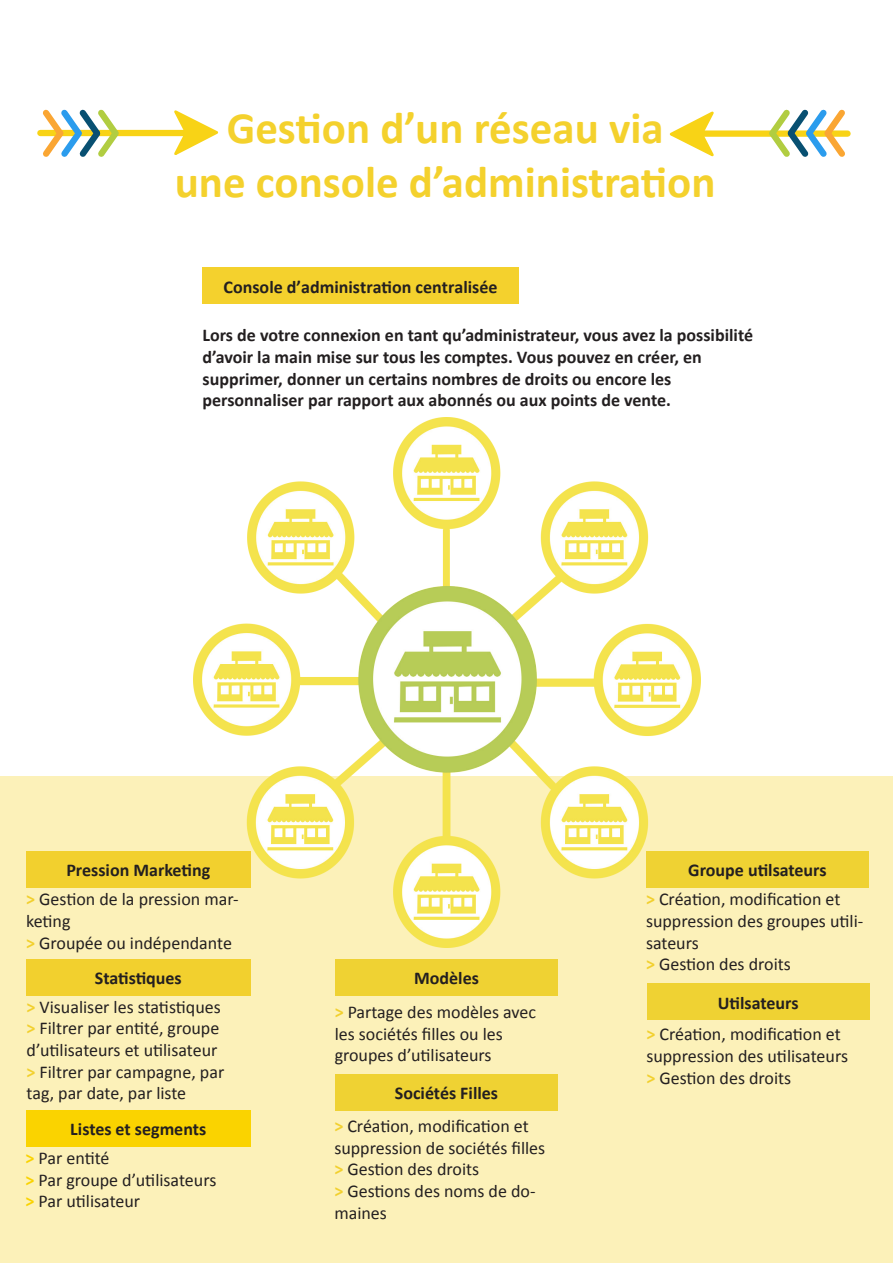
<style>
.page{position:relative;width:893px;height:1263px;background:#fff}
.page>*{position:absolute;margin:0;border:0;box-sizing:border-box;transform-origin:0 0}
.t1{font:700 45px/54px "Calibri";color:#f4d12d;text-align:center}
.t2{font:18px/21.6px "Calibri";color:#231f20}
.t3{font:700 18px/21.6px "Calibri";color:#231f20}
.s1{font-weight:700;color:#f2d02e}
.s2{font-weight:700;color:#fad300}
</style>
<div class="page">
<div style="left:692px;top:130px;width:155px;height:7px;background:#f8d316"></div>
<svg style="left:764px;top:109px;width:87px;height:48px"></svg>
<svg style="left:669px;top:111px;width:50px;height:46px"></svg>
<div style="left:40px;top:130px;width:156px;height:6px;background:#f8d316"></div>
<svg style="left:37px;top:109px;width:87px;height:48px"></svg>
<svg style="left:169px;top:110px;width:50px;height:45px"></svg>
<div style="left:0;top:776px;width:893px;height:487px;background:#fcf1b9"></div>
<img style="left:193px;top:418px;width:508px;height:530px">
<div style="left:202px;top:268px;width:316px;height:36px;background:#f4d12d"></div>
<div style="left:26px;top:851px;width:224px;height:36px;background:#f2d02e"></div>
<div style="left:26px;top:959px;width:224px;height:36px;background:#f2d02e"></div>
<div style="left:26px;top:1110px;width:224px;height:36px;background:#fad300"></div>
<div style="left:335px;top:959px;width:223px;height:36px;background:#efd233"></div>
<div style="left:335px;top:1074px;width:223px;height:36px;background:#efd233"></div>
<div style="left:646px;top:851px;width:223px;height:36px;background:#efd233"></div>
<div style="left:647px;top:984px;width:223px;height:36px;background:#efd233"></div>
<p class="t1" style="left:175px;top:101px;width:542px">Gestion d’un réseau via<br>une console d’administration</p>
<p class="t3" style="left:224px;top:276px;width:275px">Console d’administration centralisée</p>
<p class="t3" style="left:202px;top:324px;width:552px">Lors de votre connexion en tant qu’administrateur, vous avez la possibilité d’avoir la main mise sur tous les comptes. Vous pouvez en créer, en supprimer, donner un certains nombres de droits ou encore les personnaliser par rapport aux abonnés ou aux points de vente.</p>
<p class="t3" style="left:66px;top:859px;width:145px">Pression Marketing</p>
<p class="t2" style="left:26px;top:889px;width:214px"><span class="s1">&gt;</span> Gestion de la pression mar&shy;keting<br><span class="s1">&gt;</span> Groupée ou indépendante</p>
<p class="t3" style="left:95px;top:967px;width:88px">Statistiques</p>
<p class="t2" style="left:27px;top:996px;width:196px"><span class="s1">&gt;</span> Visualiser les statistiques</p>
<p class="t2" style="left:27px;top:1018px;width:194px"><span class="s1">&gt;</span> Filtrer par entité, groupe d’utilisateurs et utilisateur</p>
<p class="t2" style="left:27px;top:1061px;width:199px"><span class="s1">&gt;</span> Filtrer par campagne, par tag, par date, par liste</p>
<p class="t3" style="left:70px;top:1118px;width:137px">Listes et segments</p>
<p class="t2" style="left:26px;top:1147px;width:85px"><span class="s2">&gt;</span> Par entité</p>
<p class="t2" style="left:26px;top:1169px;width:192px"><span class="s2">&gt;</span> Par groupe d’utilisateurs</p>
<p class="t2" style="left:26px;top:1190px;width:116px"><span class="s2">&gt;</span> Par utilisateur</p>
<p class="t3" style="left:414px;top:967px;width:66px">Modèles</p>
<p class="t2" style="left:335px;top:1001px;width:203px"><span class="s1">&gt;</span> Partage des modèles avec les sociétés filles ou les groupes d’utilisateurs</p>
<p class="t3" style="left:395px;top:1082px;width:105px">Sociétés Filles</p>
<p class="t2" style="left:334px;top:1115px;width:212px"><span class="s1">&gt;</span> Création, modification et suppression de sociétés filles</p>
<p class="t2" style="left:334px;top:1159px;width:146px"><span class="s1">&gt;</span> Gestion des droits</p>
<p class="t2" style="left:334px;top:1180px;width:203px"><span class="s1">&gt;</span> Gestions des noms de do&shy;maines</p>
<p class="t3" style="left:688px;top:859px;width:140px">Groupe utilsateurs</p>
<p class="t2" style="left:646px;top:889px;width:219px"><span class="s1">&gt;</span> Création, modification et suppression des groupes utili&shy;sateurs</p>
<p class="t2" style="left:646px;top:953px;width:146px"><span class="s1">&gt;</span> Gestion des droits</p>
<p class="t3" style="left:718px;top:992px;width:82px">Utilsateurs</p>
<p class="t2" style="left:646px;top:1024px;width:203px"><span class="s1">&gt;</span> Création, modification et suppression des utilisateurs</p>
<p class="t2" style="left:646px;top:1067px;width:146px"><span class="s1">&gt;</span> Gestion des droits</p>
</div>
